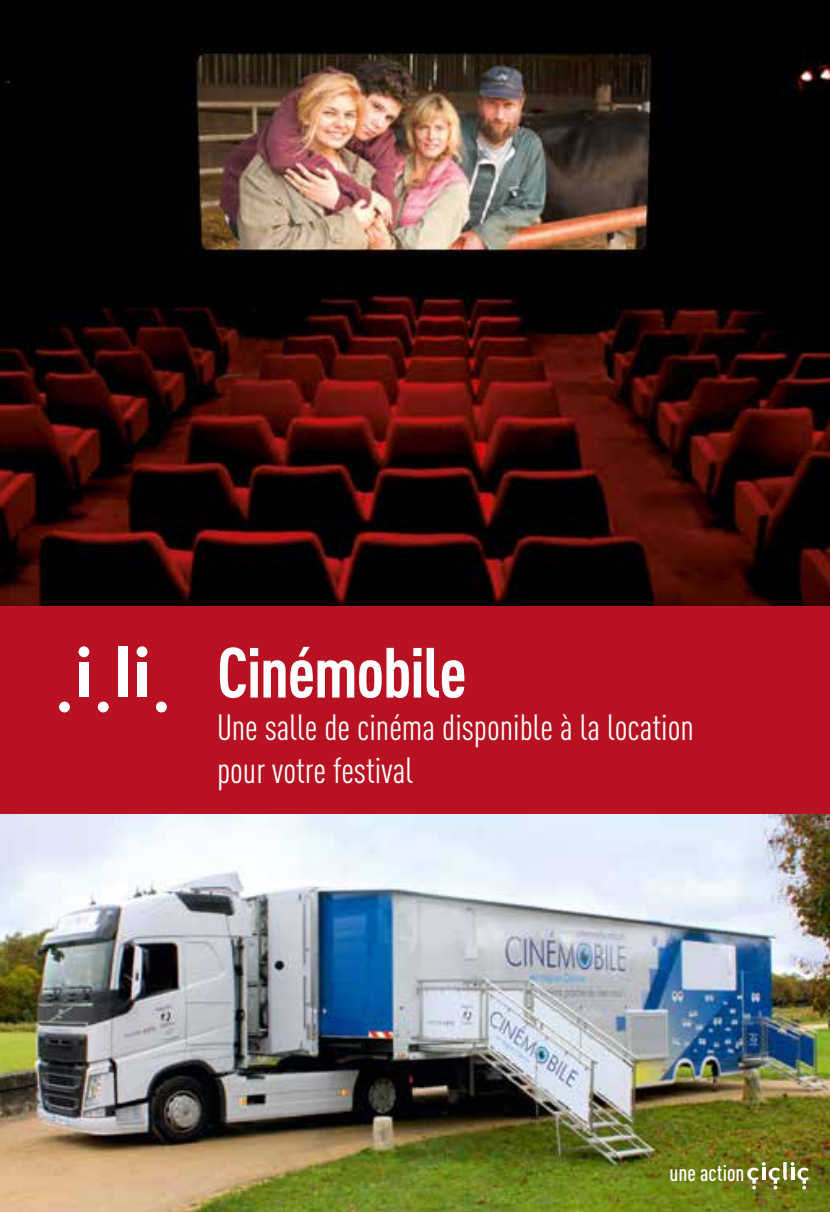
<style>
.page{position:relative;width:830px;height:1212px;background:#fff}
.page>*{position:absolute;margin:0;border:0;box-sizing:border-box;transform-origin:0 0}
.t1{font:700 69.75px "DIN Cond";letter-spacing:-.02em;color:#fff}
.t2{font:36px/42.8px "DIN Cond";color:#fff}
.t3{font:500 22.72px "DIN Cond";color:#fff}
</style>
<div class="page">
<img style="left:0;top:813px;width:829px;height:399px">
<img style="left:0;top:0;width:829px;height:606px">
<div style="left:0;top:606px;width:829px;height:207px;background:#b81122"></div>
<div style="left:79px;top:662px;width:10px;height:35px;background:#fff"></div>
<div style="left:78px;top:646px;width:11px;height:11px;background:#fff;border-radius:50%"></div>
<div style="left:136px;top:646px;width:11px;height:11px;background:#fff;border-radius:50%"></div>
<div style="left:118px;top:646px;width:9px;height:51px;background:#fff"></div>
<div style="left:137px;top:662px;width:10px;height:35px;background:#fff"></div>
<div style="left:59px;top:701px;width:11px;height:11px;background:#fff;border-radius:50%"></div>
<div style="left:98px;top:701px;width:11px;height:11px;background:#fff;border-radius:50%"></div>
<div style="left:156px;top:701px;width:11px;height:11px;background:#fff;border-radius:50%"></div>
<svg style="left:746px;top:1162px;width:62px;height:27px"></svg>
<h1 class="t1" style="left:217px;top:630px;width:251px">Cinémobile</h1>
<p class="t2" style="left:217px;top:706px;width:478px">Une salle de cinéma disponible à la location pour votre festival</p>
<p class="t3" style="left:669px;top:1159px;width:77px">une action</p>
</div>
